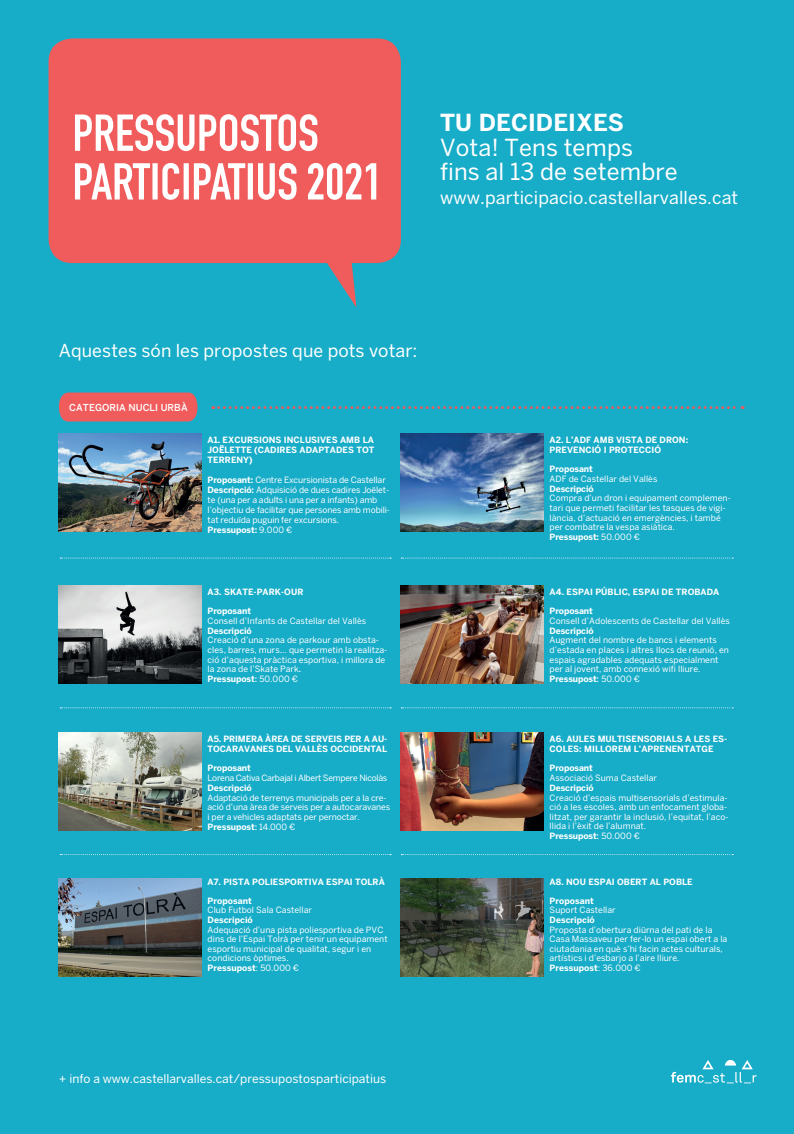
<style>
.page{position:relative;width:794px;height:1134px;background:#17acc8}
.page>*{position:absolute;margin:0;border:0;box-sizing:border-box;transform-origin:0 0}
.t1{font:23.32px/24.3px "Benton Sans";letter-spacing:.005em;color:#fff}
.t2{font:700 23.32px "Benton Sans";letter-spacing:.005em;color:#fff}
.t3{font:17.72px "Benton Sans";letter-spacing:.005em;color:#fff}
.t4{font:12px "Benton Sans";color:#fff}
.t5{font:500 9.56px "Benton Sans";letter-spacing:.005em;color:#fff}
.t6{font:8.6px/9.7px "Benton Sans";letter-spacing:.005em;color:#fff}
.t7{font:700 8.6px/10px "Benton Sans";letter-spacing:.005em;color:#fff}
.t8{font:8.6px "Benton Sans";letter-spacing:-.03em;color:#fff}
.s1{font-weight:700}
.s2{font-weight:500}
</style>
<div class="page">
<svg style="left:48px;top:38px;width:353px;height:269px;fill:#f05c5c"></svg>
<svg style="left:75px;top:163px;width:301px;height:37px;background:#f6a7a7"></svg>
<svg style="left:75px;top:114px;width:242px;height:37px;background:#f7a9a9"></svg>
<img style="left:59px;top:433px;width:142px;height:98px">
<img style="left:59px;top:585px;width:142px;height:98px">
<img style="left:59px;top:732px;width:142px;height:98px">
<img style="left:59px;top:878px;width:142px;height:98px">
<img style="left:401px;top:433px;width:142px;height:98px">
<img style="left:401px;top:585px;width:142px;height:98px">
<img style="left:401px;top:732px;width:142px;height:98px">
<img style="left:401px;top:878px;width:142px;height:98px">
<div style="left:59px;top:393px;width:138px;height:28px;background:#f05c5c"></div>
<svg style="left:213px;top:406px;width:530px;height:3px"></svg>
<svg style="left:60px;top:558px;width:331px;height:1px"></svg>
<svg style="left:60px;top:707px;width:331px;height:1px"></svg>
<svg style="left:60px;top:854px;width:331px;height:1px"></svg>
<svg style="left:401px;top:558px;width:332px;height:1px"></svg>
<svg style="left:401px;top:707px;width:332px;height:1px"></svg>
<svg style="left:401px;top:854px;width:332px;height:1px"></svg>
<svg style="left:671px;top:1059px;width:85px;height:24px"></svg>
<h1 class="t2" style="left:440px;top:109px;width:186px">TU DECIDEIXES</h1>
<h1 class="t1" style="left:440px;top:135px;width:239px">Vota! Tens temps fins al 13 de setembre</h1>
<h2 class="t3" style="left:440px;top:187px;width:300px">www.participacio.castellarvalles.cat</h2>
<h2 class="t3" style="left:59px;top:340px;width:360px">Aquestes són les propostes que pots votar:</h2>
<p class="t5" style="left:69px;top:402px;width:120px">CATEGORIA NUCLI URBÀ</p>
<p class="t7" style="left:208px;top:434px;width:168px;text-align:justify">A1. EXCURSIONS INCLUSIVES AMB LA JOËLETTE (CADIRES ADAPTADES TOT TERRENY)</p>
<p class="t6" style="left:208px;top:474px;width:184px;line-height:10px"><span class="s1">Proposant:</span> Centre Excursionista de Castellar <span class="s1">Descripció:</span> Adquisició de dues cadires Joëlet&shy;te (una per a adults i una per a infants) amb l’objectiu de facilitar que persones amb mobili&shy;tat reduïda puguin fer excursions.<br><span class="s1">Pressupost:</span> 9.000 €</p>
<p class="t7" style="left:208px;top:586px;width:97px">A3. SKATE-PARK-OUR</p>
<p class="t7" style="left:208px;top:606px;width:45px">Proposant</p>
<p class="t6" style="left:208px;top:616px;width:160px">Consell d’Infants de Castellar del Vallès</p>
<p class="t7" style="left:208px;top:626px;width:46px">Descripció</p>
<p class="t6" style="left:208px;top:635px;width:181px">Creació d’una zona de parkour amb obsta&shy;cles, barres, murs... que permetin la realitza&shy;ció d’aquesta pràctica esportiva, i millora de la zona de l’Skate Park<span class="s2">.<br></span><span class="s1">Pressupost</span><span class="s2">:</span> 50.000 €</p>
<p class="t7" style="left:208px;top:733px;width:181px">A5. PRIMERA ÀREA DE SERVEIS PER A AU-<br>TOCARAVANES DEL VALLÈS OCCIDENTAL</p>
<p class="t7" style="left:208px;top:763px;width:45px">Proposant</p>
<p class="t8" style="left:208px;top:773px;width:181px">Lorena Cativa Carbajal i Albert Sempere Nicolàs</p>
<p class="t7" style="left:208px;top:783px;width:46px">Descripció</p>
<p class="t6" style="left:208px;top:792px;width:184px">Adaptació de terrenys municipals per a la cre&shy;ació d’una àrea de serveis per a autocaravanes i per a vehicles adaptats per pernoctar.<br><span class="s1">Pressupost</span><span class="s2">:</span> 14.000 €</p>
<p class="t7" style="left:208px;top:876px;width:179px">A7. PISTA POLIESPORTIVA ESPAI TOLRÀ</p>
<p class="t7" style="left:208px;top:895px;width:46px">Proposant</p>
<p class="t6" style="left:208px;top:905px;width:106px">Club Futbol Sala Castellar</p>
<p class="t7" style="left:208px;top:915px;width:47px">Descripció</p>
<p class="t6" style="left:208px;top:924px;width:181px;line-height:9.6px">Adequació d’una pista poliesportiva de PVC dins de l’Espai Tolrà per tenir un equipament esportiu municipal de qualitat, segur i en condicions òptimes.<br><span class="s1">Pressupost</span>: 50.000 €</p>
<h3 class="t4" style="left:59px;top:1072px;width:329px">+ info a www.castellarvalles.cat/pressupostosparticipatius</h3>
<p class="t7" style="left:549px;top:434px;width:140px">A2. L’ADF AMB VISTA DE DRON:<br>PREVENCIÓ I PROTECCIÓ</p>
<p class="t7" style="left:549px;top:464px;width:45px">Proposant</p>
<p class="t6" style="left:549px;top:474px;width:109px">ADF de Castellar del Vallès</p>
<p class="t7" style="left:549px;top:484px;width:46px">Descripció</p>
<p class="t6" style="left:549px;top:493px;width:183px">Compra d’un dron i equipament complemen&shy;tari que permeti facilitar les tasques de vigi&shy;lància, d’actuació en emergències, i també per combatre la vespa asiàtica.<br><span class="s1">Pressupost:</span> 50.000 €</p>
<p class="t7" style="left:549px;top:586px;width:171px">A4. ESPAI PÚBLIC, ESPAI DE TROBADA</p>
<p class="t7" style="left:549px;top:606px;width:45px">Proposant</p>
<p class="t6" style="left:549px;top:616px;width:182px">Consell d’Adolescents de Castellar del Vallès</p>
<p class="t7" style="left:549px;top:626px;width:46px">Descripció</p>
<p class="t6" style="left:549px;top:635px;width:181px">Augment del nombre de bancs i elements d’estada en places i altres llocs de reunió, en espais agradables adequats especialment per al jovent, amb connexió wifi lliure.<br><span class="s1">Pressupost</span><span class="s2">:</span> 50.000 €</p>
<p class="t7" style="left:549px;top:733px;width:179px">A6. AULES MULTISENSORIALS A LES ES-<br>COLES: MILLOREM L’APRENENTATGE</p>
<p class="t7" style="left:549px;top:763px;width:45px">Proposant</p>
<p class="t6" style="left:549px;top:773px;width:109px">Associació Suma Castellar</p>
<p class="t7" style="left:549px;top:783px;width:46px">Descripció</p>
<p class="t6" style="left:549px;top:792px;width:180px">Creació d’espais multisensorials d’estimula&shy;ció a les escoles, amb un enfocament globa&shy;litzat, per garantir la inclusió, l’equitat, l’aco&shy;llida i l’èxit de l’alumnat.<br><span class="s1">Pressupost</span><span class="s2">:</span> 50.000 €</p>
<p class="t7" style="left:549px;top:876px;width:145px">A8. NOU ESPAI OBERT AL POBLE</p>
<p class="t7" style="left:549px;top:895px;width:46px">Proposant</p>
<p class="t6" style="left:549px;top:905px;width:68px">Suport Castellar</p>
<p class="t7" style="left:549px;top:915px;width:47px">Descripció</p>
<p class="t6" style="left:549px;top:924px;width:179px;line-height:9.6px">Proposta d’obertura diürna del pati de la Casa Massaveu per fer-lo un espai obert a la ciutadania en què s’hi facin actes culturals, artístics i d’esbarjo a l’aire lliure.<br><span class="s1">Pressupost</span>: 36.000 €</p>
</div>
